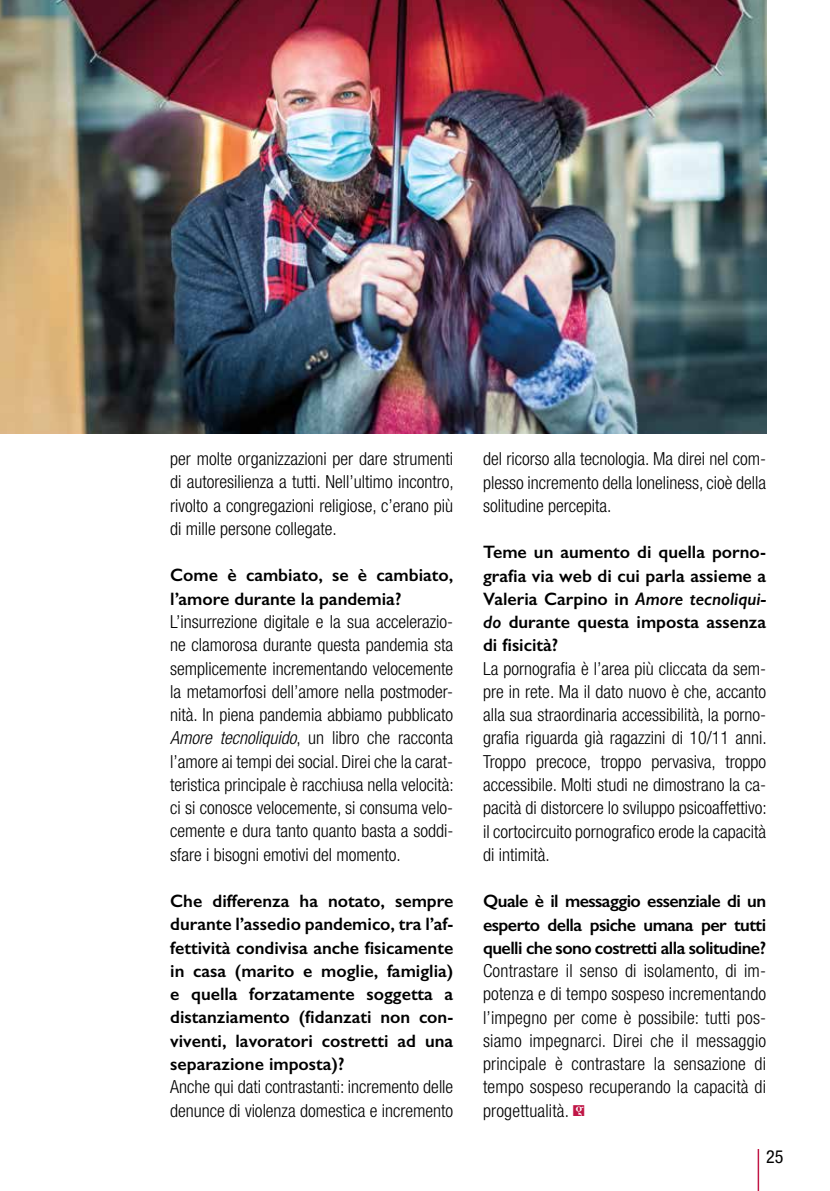
<style>
.page{position:relative;width:830px;height:1191px;background:#fff}
.page>*{position:absolute;margin:0;border:0;box-sizing:border-box;transform-origin:0 0}
.t1{font:300 condensed 18px/23.2px "Helvetica Neue LT Std";color:#000;text-align:justify}
.t2{font:600 18px/23.2px "Gill Sans";color:#000;text-align:justify}
.t3{font:condensed 18px "Helvetica Neue LT Std";color:#000}
.s1{font-style:italic}
.s2{color:#c01646}
</style>
<div class="page">
<hr style="left:757px;top:1149px;width:1px;height:42px;background:#c01646">
<img style="left:0;top:0;width:765px;height:434px">
<p class="t1" style="left:170px;top:447px;width:285px">per molte organizzazioni per dare strumenti di autoresilienza a tutti. Nell’ultimo incontro, rivolto a congregazioni religiose, c’erano più di mille persone collegate.</p>
<p class="t2" style="left:170px;top:563px;width:284px">Come è cambiato, se è cambiato, l’amore durante la pandemia?</p>
<p class="t1" style="left:170px;top:610px;width:285px">L’insurrezione digitale e la sua accelerazio&shy;ne clamorosa durante questa pandemia sta semplicemente incrementando velocemente la metamorfosi dell’amore nella postmoder&shy;nità. In piena pandemia abbiamo pubblicato <span class="s1">Amore tecnoliquido</span>, un libro che racconta l’amore ai tempi dei social. Direi che la carat&shy;teristica principale è racchiusa nella velocità: ci si conosce velocemente, si consuma velo&shy;cemente e dura tanto quanto basta a soddi&shy;sfare i bisogni emotivi del momento.</p>
<p class="t2" style="left:170px;top:889px;width:284px">Che differenza ha notato, sempre durante l’assedio pandemico, tra l’af&shy;fettività condivisa anche fisicamente in casa (marito e moglie, famiglia) e quella forzatamente soggetta a distanziamento (fidanzati non con&shy;viventi, lavoratori costretti ad una separazione imposta)?</p>
<p class="t1" style="left:170px;top:1075px;width:284px">Anche qui dati contrastanti: incremento delle denunce di violenza domestica e incremento</p>
<p class="t1" style="left:483px;top:447px;width:284px">del ricorso alla tecnologia. Ma direi nel com&shy;plesso incremento della loneliness, cioè della solitudine percepita.</p>
<p class="t2" style="left:483px;top:540px;width:284px">Teme un aumento di quella porno&shy;grafia via web di cui parla assieme a Valeria Carpino in <span class="s1">Amore tecnoliqui&shy;do</span> durante questa imposta assenza di fisicità?</p>
<p class="t1" style="left:483px;top:656px;width:285px">La pornografia è l’area più cliccata da sem&shy;pre in rete. Ma il dato nuovo è che, accanto alla sua straordinaria accessibilità, la porno&shy;grafia riguarda già ragazzini di 10/11 anni.<br>Troppo precoce, troppo pervasiva, troppo accessibile. Molti studi ne dimostrano la ca&shy;pacità di distorcere lo sviluppo psicoaffettivo: il cortocircuito pornografico erode la capacità di intimità.</p>
<p class="t2" style="left:483px;top:889px;width:284px">Quale è il messaggio essenziale di un esperto della psiche umana per tutti quelli che sono costretti alla solitudine?</p>
<p class="t1" style="left:483px;top:959px;width:284px">Contrastare il senso di isolamento, di im&shy;potenza e di tempo sospeso incrementando l’impegno per come è possibile: tutti pos&shy;siamo impegnarci. Direi che il messaggio principale è contrastare la sensazione di tempo sospeso recuperando la capacità di progettualità. <span class="s2">■</span><sup>g</sup></p>
<p class="t3" style="left:765px;top:1146px;width:19px">25</p>
</div>
